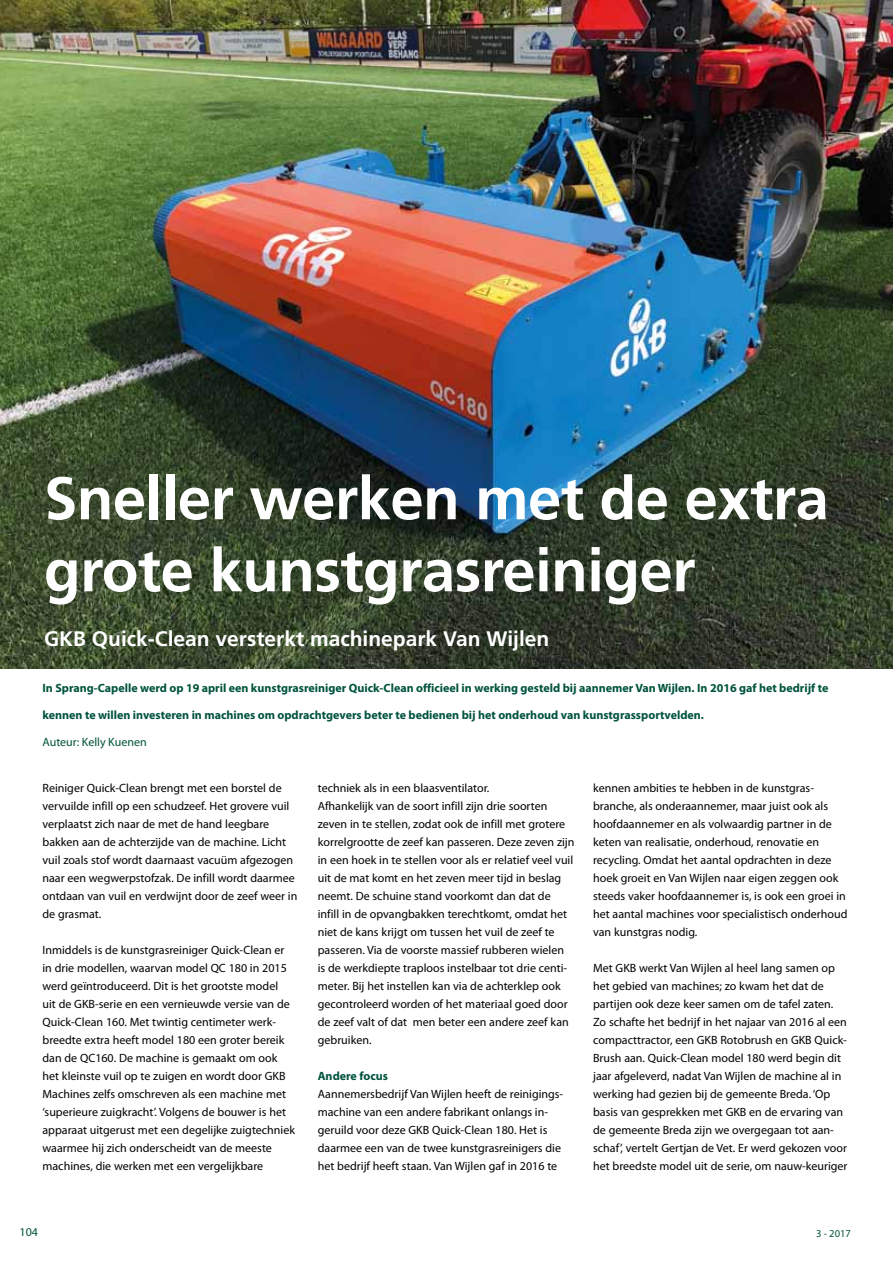
<style>
.page{position:relative;width:893px;height:1263px;background:#fff}
.page>*{position:absolute;margin:0;border:0;box-sizing:border-box;transform-origin:0 0}
.t1{font:700 60px/72px "Frutiger";letter-spacing:-.01em;color:#fff}
.t2{font:700 21px "Frutiger";color:#fff}
.t3{font:12px/18px "Myriad Pro";color:#000}
.t4{font:700 12px "Myriad Pro";color:#00533d}
.t5{font:12px "Myriad Pro";color:#00533d}
.t6{font:10.5px "Myriad Pro";color:#00533d}
</style>
<div class="page">
<img style="left:0;top:0;width:893px;height:668px">
<h1 class="t1" style="left:44px;top:462px;width:786px">Sneller werken met de extra grote kunstgrasreiniger</h1>
<h2 class="t2" style="left:44px;top:626px;width:507px">GKB Quick-Clean versterkt machinepark Van Wijlen</h2>
<p class="t4" style="left:43px;top:680px;width:787px">In Sprang-Capelle werd op 19 april een kunstgrasreiniger Quick-Clean officieel in werking gesteld bij aannemer Van Wijlen. In 2016 gaf het bedrijf te</p>
<p class="t4" style="left:43px;top:707px;width:663px">kennen te willen investeren in machines om opdrachtgevers beter te bedienen bij het onderhoud van kunstgrassportvelden.</p>
<p class="t5" style="left:43px;top:734px;width:106px">Auteur: Kelly Kuenen</p>
<p class="t3" style="left:43px;top:779px;width:256px">Reiniger Quick-Clean brengt met een borstel de vervuilde infill op een schudzeef. Het grovere vuil verplaatst zich naar de met de hand leegbare bakken aan de achterzijde van de machine. Licht vuil zoals stof wordt daarnaast vacuüm afgezogen naar een wegwerpstofzak. De infill wordt daarmee ontdaan van vuil en verdwijnt door de zeef weer in de grasmat.</p>
<p class="t3" style="left:43px;top:941px;width:254px">Inmiddels is de kunstgrasreiniger Quick-Clean er in drie modellen, waarvan model QC 180 in 2015 werd geïntroduceerd. Dit is het grootste model<br>uit de GKB-serie en een vernieuwde versie van de Quick-Clean 160. Met twintig centimeter werk&shy;breedte extra heeft model 180 een groter bereik dan de QC160. De machine is gemaakt om ook het kleinste vuil op te zuigen en wordt door GKB Machines zelfs omschreven als een machine met ‘superieure zuigkracht’. Volgens de bouwer is het apparaat uitgerust met een degelijke zuigtechniek waarmee hij zich onderscheidt van de meeste machines, die werken met een vergelijkbare</p>
<p class="t3" style="left:318px;top:779px;width:258px">techniek als in een blaasventilator.<br>Afhankelijk van de soort infill zijn drie soorten zeven in te stellen, zodat ook de infill met grotere korrelgrootte de zeef kan passeren. Deze zeven zijn in een hoek in te stellen voor als er relatief veel vuil uit de mat komt en het zeven meer tijd in beslag neemt. De schuine stand voorkomt dan dat de infill in de opvangbakken terechtkomt, omdat het niet de kans krijgt om tussen het vuil de zeef te passeren. Via de voorste massief rubberen wielen is de werkdiepte traploos instelbaar tot drie centi&shy;meter. Bij het instellen kan via de achterklep ook gecontroleerd worden of het materiaal goed door de zeef valt of dat men beter een andere zeef kan gebruiken.</p>
<p class="t4" style="left:318px;top:1068px;width:72px">Andere focus</p>
<p class="t3" style="left:318px;top:1085px;width:247px">Aannemersbedrijf Van Wijlen heeft de reinigings&shy;machine van een andere fabrikant onlangs in&shy;geruild voor deze GKB Quick-Clean 180. Het is daarmee een van de twee kunstgrasreinigers die het bedrijf heeft staan. Van Wijlen gaf in 2016 te</p>
<p class="t3" style="left:593px;top:779px;width:256px">kennen ambities te hebben in de kunstgras&shy;branche, als onderaannemer, maar juist ook als hoofdaannemer en als volwaardig partner in de keten van realisatie, onderhoud, renovatie en recycling. Omdat het aantal opdrachten in deze hoek groeit en Van Wijlen naar eigen zeggen ook steeds vaker hoofdaannemer is, is ook een groei in het aantal machines voor specialistisch onderhoud van kunstgras nodig.</p>
<p class="t3" style="left:593px;top:959px;width:256px">Met GKB werkt Van Wijlen al heel lang samen op het gebied van machines; zo kwam het dat de partijen ook deze keer samen om de tafel zaten.<br>Zo schafte het bedrijf in het najaar van 2016 al een compacttractor, een GKB Rotobrush en GKB Quick-Brush aan. Quick-Clean model 180 werd begin dit jaar afgeleverd, nadat Van Wijlen de machine al in werking had gezien bij de gemeente Breda. ‘Op basis van gesprekken met GKB en de ervaring van de gemeente Breda zijn we overgegaan tot aan&shy;schaf’, vertelt Gertjan de Vet. Er werd gekozen voor het breedste model uit de serie, om nauw-keuriger</p>
<p class="t5" style="left:20px;top:1224px;width:20px">104</p>
<p class="t6" style="left:816px;top:1227px;width:36px">3 - 2017</p>
</div>
